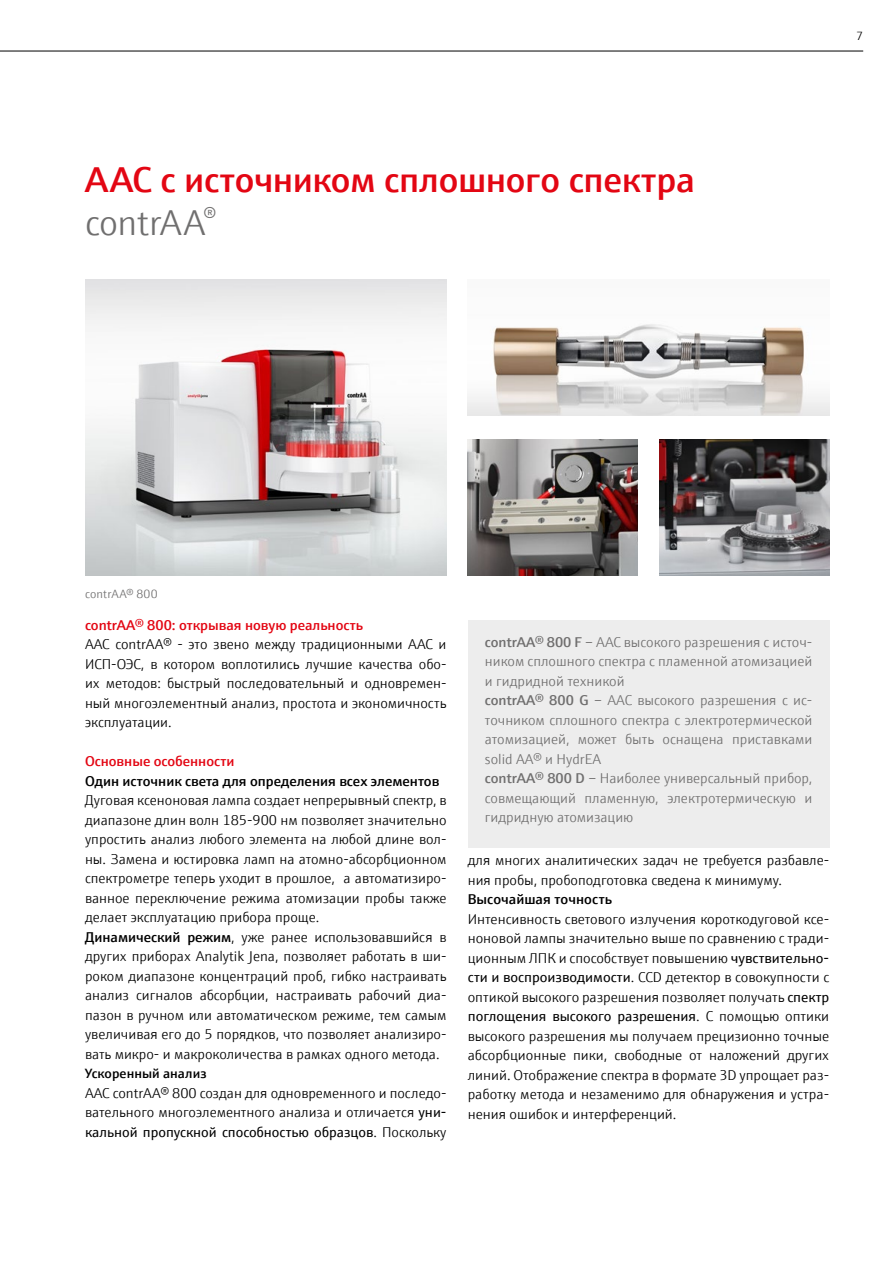
<style>
.page{position:relative;width:893px;height:1263px;background:#fff}
.page>*{position:absolute;margin:0;border:0;box-sizing:border-box;transform-origin:0 0}
.t1{font:600 36px/43.2px "E+H Sans";letter-spacing:-.01em;color:#e30613}
.t2{font:300 14.25px/19.5px "E+H Sans";color:#000;text-align:justify}
.t3{font:300 14.25px/19.5px "E+H Sans";color:#706f6f}
.t4{font:600 14.25px "E+H Sans";color:#000}
.t5{font:600 14.25px "E+H Sans";color:#e30613}
.t6{font:600 13.5px "E+H Sans";letter-spacing:.005em;color:#000}
.t7{font:300 12px "E+H Sans";letter-spacing:.015em;color:#706f6f}
.t8{font:300 12px "E+H Sans";color:#000}
.s1{font-weight:300;color:#706f6f}
.s2{font-weight:600}
.s3{font-weight:400}
</style>
<div class="page">
<hr style="left:0;top:51px;width:863px;height:1px;background:#000">
<img style="left:85px;top:280px;width:361px;height:295px">
<div style="left:468px;top:620px;width:361px;height:227px;background:#ededed"></div>
<img style="left:468px;top:324px;width:361px;height:92px">
<img style="left:468px;top:439px;width:170px;height:136px">
<img style="left:659px;top:439px;width:170px;height:136px">
<h1 class="t1" style="left:85px;top:155px;width:611px">ААС с источником сплошного спектра <span class="s1">contrAA</span><sup>®</sup></h1>
<p class="t8" style="left:856px;top:27px;width:8px">7</p>
<p class="t7" style="left:85px;top:585px;width:74px">contrAA® 800</p>
<p class="t5" style="left:85px;top:614px;width:279px">contrAA® 800: открывая новую реальность</p>
<p class="t2" style="left:85px;top:633px;width:363px">ААС contrAA® - это звено между традиционными ААС и ИСП-ОЭС, в котором воплотились лучшие качества обо&shy;их методов: быстрый последовательный и одновремен&shy;ный многоэлементный анализ, простота и экономичность эксплуатации.</p>
<p class="t5" style="left:85px;top:750px;width:151px">Основные особенности</p>
<p class="t4" style="left:85px;top:770px;width:356px">Один источник света для определения всех элементов</p>
<p class="t2" style="left:85px;top:789px;width:363px;text-align:left">Дуговая ксеноновая лампа создает непрерывный спектр, в диапазоне длин волн 185-900 нм позволяет значительно упростить анализ любого элемента на любой длине вол&shy;ны. Замена и юстировка ламп на атомно-абсорбционном спектрометре теперь уходит в прошлое, а автоматизиро&shy;ванное переключение режима атомизации пробы также делает эксплуатацию прибора проще.<br><span class="s2">Динамический режим</span>, уже ранее использовавшийся в других приборах Analytik Jena, позволяет работать в ши&shy;роком диапазоне концентраций проб, гибко настраивать анализ сигналов абсорбции, настраивать рабочий диа&shy;пазон в ручном или автоматическом режиме, тем самым увеличивая его до 5 порядков, что позволяет анализиро&shy;вать микро- и макроколичества в рамках одного метода.</p>
<p class="t6" style="left:85px;top:1063px;width:123px">Ускоренный анализ</p>
<p class="t2" style="left:85px;top:1082px;width:363px">ААС contrAA® 800 создан для одновременного и последо&shy;вательного многоэлементного анализа и отличается <span class="s3">уни&shy;кальной пропускной способностью образцов</span>. Поскольку</p>
<p class="t3" style="left:485px;top:631px;width:329px"><span class="s2">contrAA® 800 F</span> – ААС высокого разрешения с источ&shy;ником сплошного спектра с пламенной атомизацией и гидридной техникой<br><span class="s2">contrAA® 800 G</span> – ААС высокого разрешения с ис&shy;точником сплошного спектра с электротермической атомизацией, может быть оснащена приставками solid AA® и HydrEA<br><span class="s2">contrAA® 800 D</span> – Наиболее универсальный прибор, совмещающий пламенную, электротермическую и гидридную атомизацию</p>
<p class="t2" style="left:468px;top:850px;width:363px">для многих аналитических задач не требуется разбавле&shy;ния пробы, пробоподготовка сведена к минимуму.</p>
<p class="t4" style="left:468px;top:888px;width:146px">Высочайшая точность</p>
<p class="t2" style="left:468px;top:908px;width:363px">Интенсивность светового излучения короткодуговой ксе&shy;ноновой лампы значительно выше по сравнению с тради&shy;ционным ЛПК и способствует повышению <span class="s3">чувствительно&shy;сти и воспроизводимости</span>. CCD детектор в совокупности с оптикой высокого разрешения позволяет получать <span class="s3">спектр поглощения высокого разрешения</span>. С помощью оптики высокого разрешения мы получаем прецизионно точные абсорбционные пики, свободные от наложений других линий. Отображение спектра в формате 3D упрощает раз&shy;работку метода и незаменимо для обнаружения и устра&shy;нения ошибок и интерференций.</p>
</div>
